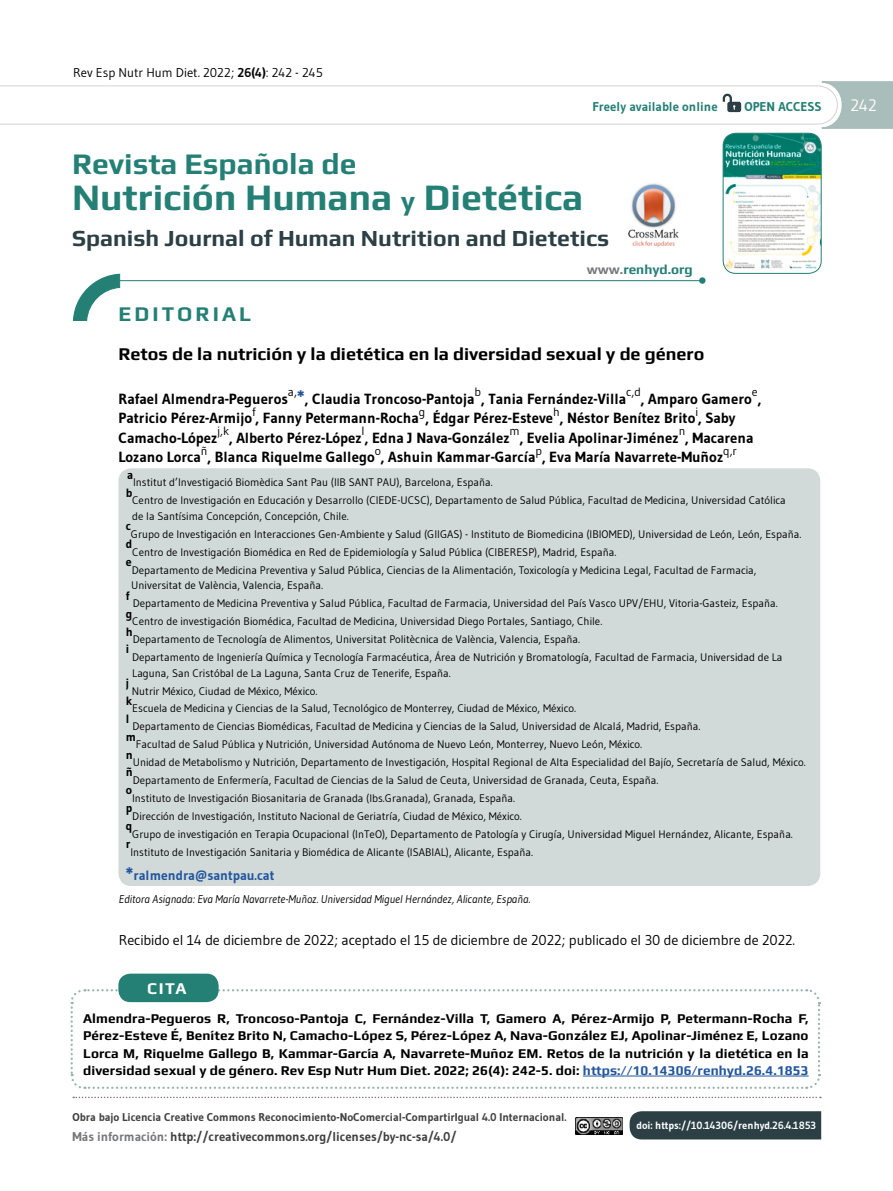
<style>
.page{position:relative;width:893px;height:1191px;background:#fff}
.page>*{position:absolute;margin:0;border:0;box-sizing:border-box;transform-origin:0 0}
.t1{font:700 37.5px "Play";color:#247f74}
.t2{font:700 30px "Play";color:#247f74}
.t3{font:700 23.1px "Play";color:#2b3f45}
.t4{font:700 21px "Play";letter-spacing:.15em;color:#247f74}
.t5{font:700 18px "Play";color:#000}
.t6{font:700 16.5px "Play";color:#fff}
.t7{font:16.5px "Gudea";color:#fff}
.t8{font:700 14.7px "Gudea";color:#000}
.t9{font:14.25px "Gudea";letter-spacing:-.005em;color:#000}
.t10{font:700 13.5px/17.2px "Play";letter-spacing:.005em;color:#000;text-align:justify}
.t11{font:700 13.5px "Gudea";color:#22569e}
.t12{font:700 13.5px "Play";color:#247f74}
.t13{font:700 12.75px "Gudea";color:#414042}
.t14{font:12.75px "Gudea";color:#000}
.t15{font:700 12.75px "Gudea";color:#247f74}
.t16{font:12px "Gudea";color:#000}
.t17{font:700 12px "Gudea";color:#000}
.t18{font:700 11.25px "Gudea";color:#414042}
.t19{font:italic 11.25px "Gudea";color:#000}
.t20{font:10.95px/15.8px "Gudea";color:#000}
.t21{font:700 10.5px "Gudea";letter-spacing:-.005em;color:#fff}
.s1{font-weight:700}
.s2{font-size:27px}
.s3{color:#77787b}
.s4{font-size:18px;color:#22569e}
.s5{font-size:18px}
.s6{color:#22569e}
</style>
<div class="page">
<img style="left:723px;top:133px;width:98px;height:139px">
<div style="left:723px;top:133px;width:99px;height:141px;border:1px solid #247f74;border-radius:13px"></div>
<svg style="left:73px;top:1096px;width:748px;height:2px"></svg>
<hr style="left:106px;top:280px;width:595px;height:1px;background:#247f74">
<svg style="left:72px;top:273px;width:49px;height:48px"></svg>
<div style="left:699px;top:277px;width:6px;height:7px;background:#247f74;border-radius:50%"></div>
<div style="left:118px;top:468px;width:702px;height:418px;background:#d1dad8;border-radius:13px"></div>
<svg style="left:0;top:81px;width:893px;height:48px"></svg>
<img style="left:628px;top:183px;width:51px;height:65px">
<svg style="left:70px;top:989px;width:751px;height:100px"></svg>
<hr style="left:583px;top:1075px;width:226px;height:1px;background:#22569e">
<div style="left:118px;top:973px;width:101px;height:29px;background:#247f74;border-radius:12px"></div>
<img style="left:575px;top:1117px;width:48px;height:17px">
<div style="left:630px;top:1111px;width:191px;height:28px;background:#2b3f45"></div>
<p class="t14" style="left:73px;top:65px;width:251px">Rev Esp Nutr Hum Diet. 2022; <span class="s1">26(4)</span>: 242 - 245</p>
<p class="t15" style="left:592px;top:99px;width:127px">Freely available online</p>
<p class="t15" style="left:744px;top:98px;width:79px">OPEN ACCESS</p>
<h2 class="t2" style="left:72px;top:146px;width:286px">Revista Española de</h2>
<h1 class="t1" style="left:72px;top:175px;width:513px">Nutrición Humana <span class="s2">y</span> Dietética</h1>
<h3 class="t3" style="left:72px;top:224px;width:539px">Spanish Journal of Human Nutrition and Dietetics</h3>
<h3 class="t4" style="left:118px;top:301px;width:134px">EDITORIAL</h3>
<p class="t12" style="left:587px;top:262px;width:108px"><span class="s3">www.</span>renhyd.org</p>
<h3 class="t5" style="left:118px;top:343px;width:587px">Retos de la nutrición y la dietética en la diversidad sexual y de género</h3>
<h3 class="t8" style="left:118px;top:389px;width:509px">Rafael Almendra-Pegueros<sup>a,</sup><span class="s4">*</span>, Claudia Troncoso-Pantoja , Tania Fernández-Villa</h3>
<p class="t16" style="left:474px;top:384px;width:8px">b</p>
<p class="t16" style="left:626px;top:384px;width:16px">c,d</p>
<p class="t16" style="left:752px;top:384px;width:7px">e</p>
<h3 class="t8" style="left:641px;top:389px;width:122px">, Amparo Gamero ,</h3>
<p class="t16" style="left:252px;top:404px;width:5px">f</p>
<p class="t16" style="left:419px;top:404px;width:8px">g</p>
<p class="t16" style="left:553px;top:404px;width:8px">h</p>
<p class="t16" style="left:695px;top:404px;width:4px">i</p>
<h3 class="t8" style="left:118px;top:409px;width:436px">Patricio Pérez-Armijo , Fanny Petermann-Rocha , Édgar Pérez-Esteve</h3>
<h3 class="t8" style="left:560px;top:409px;width:177px">, Néstor Benítez Brito , Saby</h3>
<h3 class="t8" style="left:118px;top:428px;width:100px">Camacho-López</h3>
<p class="t16" style="left:217px;top:423px;width:13px">j,k</p>
<h3 class="t8" style="left:229px;top:428px;width:282px">, Alberto Pérez-López , Edna J Nava-González</h3>
<p class="t16" style="left:362px;top:423px;width:5px">l</p>
<p class="t16" style="left:509px;top:423px;width:12px">m</p>
<h3 class="t8" style="left:520px;top:428px;width:160px">, Evelia Apolinar-Jiménez</h3>
<p class="t16" style="left:679px;top:423px;width:8px">n</p>
<h3 class="t8" style="left:685px;top:428px;width:70px">, Macarena</h3>
<p class="t16" style="left:201px;top:443px;width:8px">ñ</p>
<p class="t16" style="left:375px;top:443px;width:8px">o</p>
<p class="t16" style="left:535px;top:443px;width:8px">p</p>
<p class="t16" style="left:723px;top:443px;width:15px">q,r</p>
<h3 class="t8" style="left:208px;top:448px;width:517px">, Blanca Riquelme Gallego , Ashuin Kammar-García , Eva María Navarrete-Muñoz</h3>
<h3 class="t8" style="left:118px;top:448px;width:84px">Lozano Lorca</h3>
<p class="t17" style="left:127px;top:467px;width:8px">a</p>
<p class="t20" style="left:133px;top:474px;width:361px">Institut d’Investigació Biomèdica Sant Pau (IIB SANT PAU), Barcelona, España.</p>
<p class="t17" style="left:126px;top:485px;width:8px">b</p>
<p class="t20" style="left:132px;top:492px;width:655px">Centro de Investigación en Educación y Desarrollo (CIEDE-UCSC), Departamento de Salud Pública, Facultad de Medicina, Universidad Católica de la Santísima Concepción, Concepción, Chile.</p>
<p class="t17" style="left:126px;top:519px;width:7px">c</p>
<p class="t20" style="left:131px;top:526px;width:672px">Grupo de Investigación en Interacciones Gen-Ambiente y Salud (GIIGAS) - Instituto de Biomedicina (IBIOMED), Universidad de León, León, España.</p>
<p class="t17" style="left:126px;top:536px;width:8px">d</p>
<p class="t20" style="left:132px;top:544px;width:486px">Centro de Investigación Biomédica en Red de Epidemiología y Salud Pública (CIBERESP), Madrid, España.</p>
<p class="t17" style="left:126px;top:554px;width:7px">e</p>
<p class="t20" style="left:131px;top:562px;width:627px">Departamento de Medicina Preventiva y Salud Pública, Ciencias de la Alimentación, Toxicología y Medicina Legal, Facultad de Farmacia,<br>Universitat de València, Valencia, España.</p>
<p class="t17" style="left:126px;top:588px;width:5px">f</p>
<p class="t20" style="left:133px;top:595px;width:647px">Departamento de Medicina Preventiva y Salud Pública, Facultad de Farmacia, Universidad del País Vasco UPV/EHU, Vitoria-Gasteiz, España.</p>
<p class="t17" style="left:126px;top:606px;width:8px">g</p>
<p class="t20" style="left:132px;top:613px;width:471px">Centro de investigación Biomédica, Facultad de Medicina, Universidad Diego Portales, Santiago, Chile.</p>
<p class="t17" style="left:126px;top:624px;width:9px">h</p>
<p class="t20" style="left:133px;top:631px;width:449px">Departamento de Tecnología de Alimentos, Universitat Politècnica de València, Valencia, España.</p>
<p class="t17" style="left:126px;top:642px;width:5px">i</p>
<p class="t20" style="left:132px;top:649px;width:652px">Departamento de Ingeniería Química y Tecnología Farmacéutica, Área de Nutrición y Bromatología, Facultad de Farmacia, Universidad de La<br>Laguna, San Cristóbal de La Laguna, Santa Cruz de Tenerife, España.</p>
<p class="t17" style="left:126px;top:675px;width:5px">j</p>
<p class="t20" style="left:132px;top:682px;width:187px">Nutrir México, Ciudad de México, México.</p>
<p class="t17" style="left:126px;top:693px;width:8px">k</p>
<p class="t20" style="left:132px;top:700px;width:445px">Escuela de Medicina y Ciencias de la Salud, Tecnológico de Monterrey, Ciudad de México, México.</p>
<p class="t17" style="left:126px;top:711px;width:5px">l</p>
<p class="t20" style="left:132px;top:718px;width:569px">Departamento de Ciencias Biomédicas, Facultad de Medicina y Ciencias de la Salud, Universidad de Alcalá, Madrid, España.</p>
<p class="t17" style="left:126px;top:729px;width:12px">m</p>
<p class="t20" style="left:136px;top:736px;width:508px">Facultad de Salud Pública y Nutrición, Universidad Autónoma de Nuevo León, Monterrey, Nuevo León, México.</p>
<p class="t17" style="left:126px;top:747px;width:9px">n</p>
<p class="t20" style="left:133px;top:754px;width:674px">Unidad de Metabolismo y Nutrición, Departamento de Investigación, Hospital Regional de Alta Especialidad del Bajío, Secretaría de Salud, México.</p>
<p class="t17" style="left:126px;top:765px;width:9px">ñ</p>
<p class="t20" style="left:133px;top:772px;width:527px">Departamento de Enfermería, Facultad de Ciencias de la Salud de Ceuta, Universidad de Granada, Ceuta, España.</p>
<p class="t17" style="left:126px;top:782px;width:8px">o</p>
<p class="t20" style="left:132px;top:790px;width:384px">Instituto de Investigación Biosanitaria de Granada (Ibs.Granada), Granada, España.</p>
<p class="t17" style="left:126px;top:800px;width:8px">p</p>
<p class="t20" style="left:132px;top:808px;width:391px">Dirección de Investigación, Instituto Nacional de Geriatría, Ciudad de México, México.</p>
<p class="t17" style="left:126px;top:818px;width:8px">q</p>
<p class="t20" style="left:132px;top:825px;width:662px">Grupo de investigación en Terapia Ocupacional (InTeO), Departamento de Patología y Cirugía, Universidad Miguel Hernández, Alicante, España.</p>
<p class="t17" style="left:126px;top:836px;width:6px">r</p>
<p class="t20" style="left:130px;top:843px;width:404px">Instituto de Investigación Sanitaria y Biomédica de Alicante (ISABIAL), Alicante, España.</p>
<p class="t11" style="left:126px;top:866px;width:150px"><span class="s5">*</span>ralmendra@santpau.cat</p>
<p class="t19" style="left:119px;top:892px;width:413px">Editora Asignada: Eva María Navarrete-Muñoz. Universidad Miguel Hernández, Alicante, España.</p>
<h3 class="t9" style="left:119px;top:931px;width:678px">Recibido el 14 de diciembre de 2022; aceptado el 15 de diciembre de 2022; publicado el 30 de diciembre de 2022.</h3>
<h3 class="t6" style="left:147px;top:978px;width:41px">CITA</h3>
<p class="t10" style="left:83px;top:1009px;width:727px">Almendra-Pegueros R, Troncoso-Pantoja C, Fernández-Villa T, Gamero A, Pérez-Armijo P, Petermann-Rocha F, Pérez-Esteve É, Benítez Brito N, Camacho-López S, Pérez-López A, Nava-González EJ, Apolinar-Jiménez E, Lozano Lorca M, Riquelme Gallego B, Kammar-García A, Navarrete-Muñoz EM. Retos de la nutrición y la dietética en la diversidad sexual y de género. Rev Esp Nutr Hum Diet. 2022; 26(4): 242-5. doi: <span class="s6">https://10.14306/renhyd.26.4.1853</span></p>
<p class="t18" style="left:73px;top:1110px;width:495px">Obra bajo Licencia Creative Commons Reconocimiento-NoComercial-CompartirIgual 4.0 Internacional.</p>
<p class="t13" style="left:73px;top:1128px;width:386px"><span class="s3">Más información:</span> http://creativecommons.org/licenses/by-nc-sa/4.0/</p>
<p class="t21" style="left:636px;top:1118px;width:181px">doi: https://10.14306/renhyd.26.4.1853</p>
<h3 class="t7" style="left:851px;top:95px;width:28px">242</h3>
</div>
